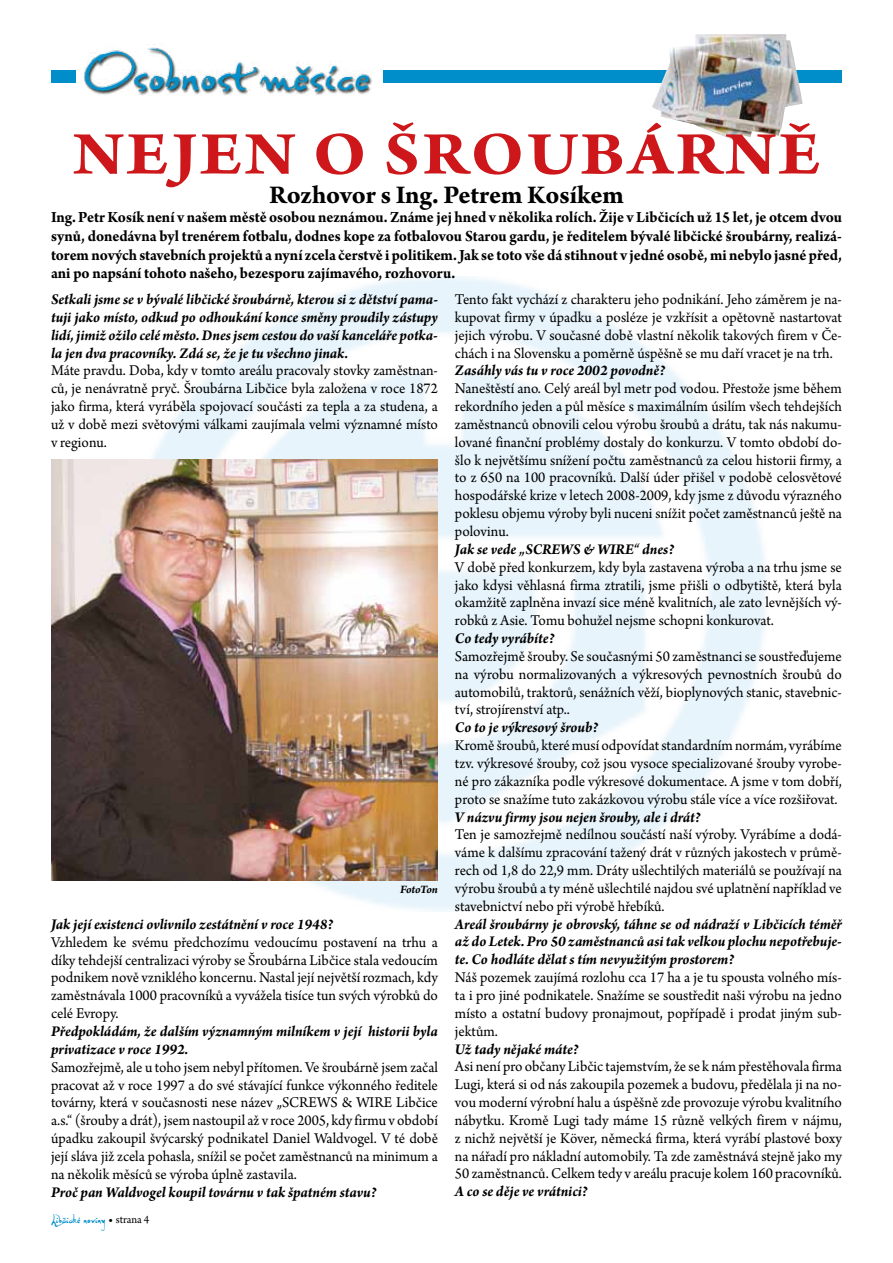
<style>
.page{position:relative;width:893px;height:1263px;background:#fff}
.page>*{position:absolute;margin:0;border:0;box-sizing:border-box;transform-origin:0 0}
.t1{font:700 64.5px "Arno Pro";letter-spacing:.04em;color:#cd171a;scale:1.1 1}
.t2{font:700 27px "Arno Pro";letter-spacing:-.005em;color:#000}
.t3{font:700 16.5px/18.8px "Arno Pro";letter-spacing:-.005em;color:#000;text-align:justify;scale:.95 1}
.t4{font:15.75px/17.9px "Arno Pro";color:#000;text-align:justify;scale:.96 1}
.t5{font:italic 700 15.75px/17.9px "Arno Pro";letter-spacing:-.005em;color:#000;text-align:justify;scale:.96 1}
.t6{font:15px "PF Da Vinci Script Pro Inked";color:#008eca}
.t7{font:italic 700 12px "Arno Pro";letter-spacing:-.02em;color:#000}
.s1{font-family:"Arno Pro";font-size:13.5px;color:#000}
.s2{font-family:"Arno Pro";font-size:12px;color:#000}
</style>
<div class="page">
<img style="left:121px;top:276px;width:645px;height:635px">
<img style="left:51px;top:459px;width:387px;height:421px">
<div style="left:51px;top:70px;width:791px;height:13px;background:#008eca"></div>
<img style="left:652px;top:34px;width:151px;height:108px">
<div style="left:77px;top:43px;width:306px;height:68px;background:#fff"></div>
<img style="left:84px;top:44px;width:288px;height:52px">
<h1 class="t1" style="left:73px;top:117px;width:681px">NEJEN O ŠROUBÁRNĚ</h1>
<h2 class="t2" style="left:269px;top:180px;width:356px">Rozhovor s Ing. Petrem Kosíkem</h2>
<p class="t3" style="left:51px;top:209px;width:834px">Ing. Petr Kosík není v našem městě osobou neznámou. Známe jej hned v několika rolích. Žije v Libčicích už 15 let, je otcem dvou synů, donedávna byl trenérem fotbalu, dodnes kope za fotbalovou Starou gardu, je ředitelem bývalé libčické šroubárny, realizá&shy;torem nových stavebních projektů a nyní zcela čerstvě i politikem. Jak se toto vše dá stihnout v jedné osobě, mi nebylo jasné před, ani po napsání tohoto našeho, bezesporu zajímavého, rozhovoru.</p>
<p class="t5" style="left:51px;top:291px;width:405px">Setkali jsme se v bývalé libčické šroubárně, kterou si z dětství pama&shy;tuji jako místo, odkud po odhoukání konce směny proudily zástupy lidí, jimiž ožilo celé město. Dnes jsem cestou do vaší kanceláře potka&shy;la jen dva pracovníky. Zdá se, že je tu všechno jinak.</p>
<p class="t4" style="left:51px;top:363px;width:405px">Máte pravdu. Doba, kdy v tomto areálu pracovaly stovky zaměstnan&shy;ců, je nenávratně pryč. Šroubárna Libčice byla založena v roce 1872 jako firma, která vyráběla spojovací součásti za tepla a za studena, a už v době mezi světovými válkami zaujímala velmi významné místo v regionu.</p>
<p class="t7" style="left:400px;top:882px;width:39px">FotoTon</p>
<p class="t5" style="left:51px;top:916px;width:296px">Jak její existenci ovlivnilo zestátnění v roce 1948?</p>
<p class="t4" style="left:51px;top:934px;width:405px">Vzhledem ke svému předchozímu vedoucímu postavení na trhu a díky tehdejší centralizaci výroby se Šroubárna Libčice stala vedoucím podnikem nově vzniklého koncernu. Nastal její největší rozmach, kdy zaměstnávala 1000 pracovníků a vyvážela tisíce tun svých výrobků do celé Evropy.</p>
<p class="t5" style="left:51px;top:1023px;width:404px">Předpokládám, že dalším významným milníkem v její historii byla privatizace v roce 1992.</p>
<p class="t4" style="left:51px;top:1059px;width:405px">Samozřejmě, ale u toho jsem nebyl přítomen. Ve šroubárně jsem začal pracovat až v roce 1997 a do své stávající funkce výkonného ředitele továrny, která v současnosti nese název „SCREWS &amp; WIRE Libčice a.s.“ (šrouby a drát), jsem nastoupil až v roce 2005, kdy firmu v období úpadku zakoupil švýcarský podnikatel Daniel Waldvogel. V té době její sláva již zcela pohasla, snížil se počet zaměstnanců na minimum a na několik měsíců se výroba úplně zastavila.</p>
<p class="t5" style="left:51px;top:1183px;width:341px">Proč pan Waldvogel koupil továrnu v tak špatném stavu?</p>
<p class="t6" style="left:51px;top:1212px;width:100px">Libčické noviny <span class="s1">•</span> <span class="s2">strana 4</span></p>
<p class="t4" style="left:455px;top:291px;width:405px">Tento fakt vychází z charakteru jeho podnikání. Jeho záměrem je na&shy;kupovat firmy v úpadku a posléze je vzkřísit a opětovně nastartovat jejich výrobu. V současné době vlastní několik takových firem v Če&shy;chách i na Slovensku a poměrně úspěšně se mu daří vracet je na trh.</p>
<p class="t5" style="left:455px;top:362px;width:220px">Zasáhly vás tu v roce 2002 povodně?</p>
<p class="t4" style="left:455px;top:380px;width:405px">Naneštěstí ano. Celý areál byl metr pod vodou. Přestože jsme během rekordního jeden a půl měsíce s maximálním úsilím všech tehdejších zaměstnanců obnovili celou výrobu šroubů a drátu, tak nás nakumu&shy;lované finanční problémy dostaly do konkurzu. V tomto období do&shy;šlo k největšímu snížení počtu zaměstnanců za celou historii firmy, a to z 650 na 100 pracovníků. Další úder přišel v podobě celosvětové hospodářské krize v letech 2008-2009, kdy jsme z důvodu výrazného poklesu objemu výroby byli nuceni snížit počet zaměstnanců ještě na polovinu.</p>
<p class="t5" style="left:455px;top:541px;width:230px">Jak se vede „SCREWS &amp; WIRE“ dnes?</p>
<p class="t4" style="left:455px;top:559px;width:405px">V době před konkurzem, kdy byla zastavena výroba a na trhu jsme se jako kdysi věhlasná firma ztratili, jsme přišli o odbytiště, která byla okamžitě zaplněna invazí sice méně kvalitních, ale zato levnějších vý&shy;robků z Asie. Tomu bohužel nejsme schopni konkurovat.</p>
<p class="t5" style="left:455px;top:630px;width:105px">Co tedy vyrábíte?</p>
<p class="t4" style="left:455px;top:648px;width:405px">Samozřejmě šrouby. Se současnými 50 zaměstnanci se soustřeďujeme na výrobu normalizovaných a výkresových pevnostních šroubů do automobilů, traktorů, senážních věží, bioplynových stanic, stavebnic&shy;tví, strojírenství atp..</p>
<p class="t5" style="left:455px;top:719px;width:151px">Co to je výkresový šroub?</p>
<p class="t4" style="left:455px;top:737px;width:405px">Kromě šroubů, které musí odpovídat standardním normám, vyrábíme tzv. výkresové šrouby, což jsou vysoce specializované šrouby vyrobe&shy;né pro zákazníka podle výkresové dokumentace. A jsme v tom dobří, proto se snažíme tuto zakázkovou výrobu stále více a více rozšiřovat.</p>
<p class="t5" style="left:455px;top:808px;width:258px">V názvu firmy jsou nejen šrouby, ale i drát?</p>
<p class="t4" style="left:455px;top:826px;width:405px">Ten je samozřejmě nedílnou součástí naší výroby. Vyrábíme a dodá&shy;váme k dalšímu zpracování tažený drát v různých jakostech v průmě&shy;rech od 1,8 do 22,9 mm. Dráty ušlechtilých materiálů se používají na výrobu šroubů a ty méně ušlechtilé najdou své uplatnění například ve stavebnictví nebo při výrobě hřebíků.</p>
<p class="t5" style="left:455px;top:915px;width:405px">Areál šroubárny je obrovský, táhne se od nádraží v Libčicích téměř až do Letek. Pro 50 zaměstnanců asi tak velkou plochu nepotřebuje&shy;te. Co hodláte dělat s tím nevyužitým prostorem?</p>
<p class="t4" style="left:455px;top:969px;width:405px">Náš pozemek zaujímá rozlohu cca 17 ha a je tu spousta volného mís&shy;ta i pro jiné podnikatele. Snažíme se soustředit naši výrobu na jedno místo a ostatní budovy pronajmout, popřípadě i prodat jiným sub&shy;jektům.</p>
<p class="t5" style="left:455px;top:1040px;width:130px">Už tady nějaké máte?</p>
<p class="t4" style="left:455px;top:1058px;width:405px">Asi není pro občany Libčic tajemstvím, že se k nám přestěhovala firma Lugi, která si od nás zakoupila pozemek a budovu, předělala ji na no&shy;vou moderní výrobní halu a úspěšně zde provozuje výrobu kvalitního nábytku. Kromě Lugi tady máme 15 různě velkých firem v nájmu, z nichž největší je Köver, německá firma, která vyrábí plastové boxy na nářadí pro nákladní automobily. Ta zde zaměstnává stejně jako my 50 zaměstnanců. Celkem tedy v areálu pracuje kolem 160 pracovníků.</p>
<p class="t5" style="left:455px;top:1183px;width:140px">A co se děje ve vrátnici?</p>
</div>
